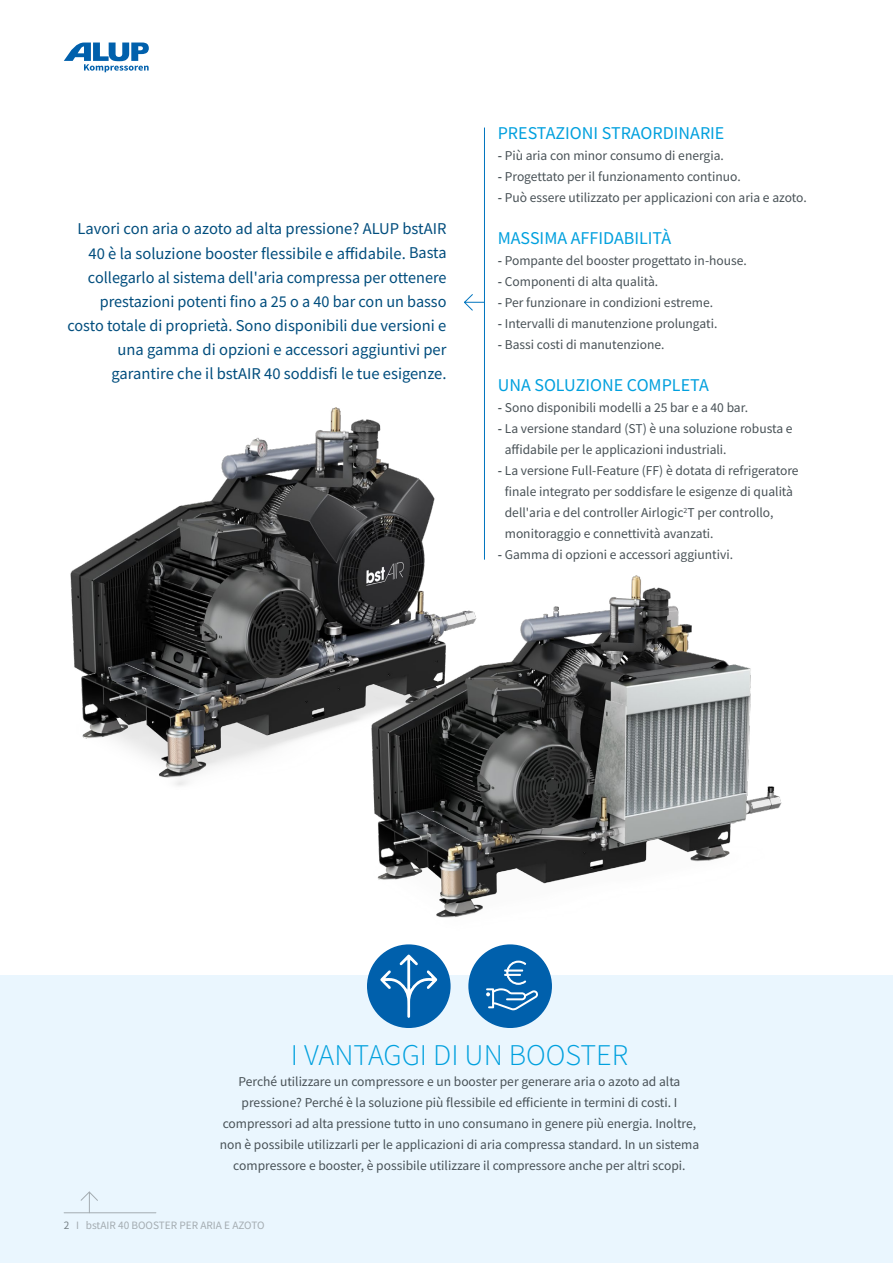
<style>
.page{position:relative;width:893px;height:1263px;background:#fff}
.page>*{position:absolute;margin:0;border:0;box-sizing:border-box;transform-origin:0 0}
.t1{font:300 30.15px "Source Sans Pro";color:#00a0de}
.t2{font:18px "Source Sans Pro";color:#00a0de}
.t3{font:16.5px/24px "Source Sans Pro";color:#004d7d;text-align:right}
.t4{font:13.5px/21px "Source Sans Pro";color:#485156}
.t5{font:11.25px "Source Sans Pro";color:#a4acb1}
.s1{font-weight:600}
.s2{color:#778186}
</style>
<div class="page">
<div style="left:0;top:976px;width:893px;height:287px;background:#eaf6fe"></div>
<svg style="left:464px;top:294px;width:20px;height:17px"></svg>
<hr style="left:484px;top:128px;width:1px;height:431px;background:#0075bf">
<img style="left:70px;top:407px;width:365px;height:379px">
<img style="left:335px;top:544px;width:456px;height:432px">
<div style="left:368px;top:945px;width:82px;height:82px;background:#0060ac;border-radius:50%"></div>
<div style="left:367px;top:944px;width:84px;height:84px;border:2px solid #0060ac;border-radius:50%"></div>
<div style="left:469px;top:945px;width:82px;height:82px;background:#0060ac;border-radius:50%"></div>
<div style="left:468px;top:944px;width:84px;height:84px;border:2px solid #0060ac;border-radius:50%"></div>
<svg style="left:486px;top:960px;width:52px;height:50px"></svg>
<svg style="left:377px;top:951px;width:63px;height:69px"></svg>
<svg style="left:64px;top:43px;width:85px;height:29px"></svg>
<svg style="left:80px;top:1191px;width:18px;height:21px"></svg>
<hr style="left:64px;top:1212px;width:92px;height:1px;background:#a4acb1">
<p class="t3" style="left:68px;top:217px;width:380px">Lavori con aria o azoto ad alta pressione? ALUP bstAIR 40 è la soluzione booster flessibile e affidabile. Basta collegarlo al sistema dell'aria compressa per ottenere prestazioni potenti fino a 25 o a 40 bar con un basso costo totale di proprietà. Sono disponibili due versioni e una gamma di opzioni e accessori aggiuntivi per garantire che il bstAIR 40 soddisfi le tue esigenze.</p>
<h2 class="t2" style="left:498px;top:122px;width:228px">PRESTAZIONI STRAORDINARIE</h2>
<p class="t4" style="left:498px;top:145px;width:228px"><span class="s1">-</span> Più aria con minor consumo di energia.</p>
<p class="t4" style="left:498px;top:166px;width:244px"><span class="s1">-</span> Progettato per il funzionamento continuo.</p>
<p class="t4" style="left:498px;top:187px;width:310px"><span class="s1">-</span> Può essere utilizzato per applicazioni con aria e azoto.</p>
<h2 class="t2" style="left:498px;top:227px;width:175px">MASSIMA AFFIDABILITÀ</h2>
<p class="t4" style="left:498px;top:250px;width:251px"><span class="s1">-</span> Pompante del booster progettato in-house.</p>
<p class="t4" style="left:498px;top:271px;width:162px"><span class="s1">-</span> Componenti di alta qualità.</p>
<p class="t4" style="left:498px;top:292px;width:217px"><span class="s1">-</span> Per funzionare in condizioni estreme.</p>
<p class="t4" style="left:498px;top:313px;width:221px"><span class="s1">-</span> Intervalli di manutenzione prolungati.</p>
<p class="t4" style="left:498px;top:334px;width:168px"><span class="s1">-</span> Bassi costi di manutenzione.</p>
<h2 class="t2" style="left:498px;top:374px;width:213px">UNA SOLUZIONE COMPLETA</h2>
<p class="t4" style="left:498px;top:397px;width:252px"><span class="s1">-</span> Sono disponibili modelli a 25 bar e a 40 bar.</p>
<p class="t4" style="left:505px;top:418px;width:289px;text-indent:-7px"><span class="s1">-</span> La versione standard (ST) è una soluzione robusta e affidabile per le applicazioni industriali.</p>
<p class="t4" style="left:505px;top:460px;width:295px;text-indent:-7px"><span class="s1">-</span> La versione Full-Feature (FF) è dotata di refrigeratore finale integrato per soddisfare le esigenze di qualità dell'aria e del controller Airlogic<sup>2</sup>T per controllo, monitoraggio e connettività avanzati.</p>
<p class="t4" style="left:498px;top:544px;width:237px"><span class="s1">-</span> Gamma di opzioni e accessori aggiuntivi.</p>
<h1 class="t1" style="left:291px;top:1036px;width:339px">I VANTAGGI DI UN BOOSTER</h1>
<p class="t4" style="left:220px;top:1070px;width:481px;text-align:center">Perché utilizzare un compressore e un booster per generare aria o azoto ad alta pressione? Perché è la soluzione più flessibile ed efficiente in termini di costi. I compressori ad alta pressione tutto in uno consumano in genere più energia. Inoltre, non è possibile utilizzarli per le applicazioni di aria compressa standard. In un sistema compressore e booster, è possibile utilizzare il compressore anche per altri scopi.</p>
<p class="t5" style="left:64px;top:1218px;width:202px"><span class="s2">2</span> I bstAIR 40 BOOSTER PER ARIA E AZOTO</p>
</div>
